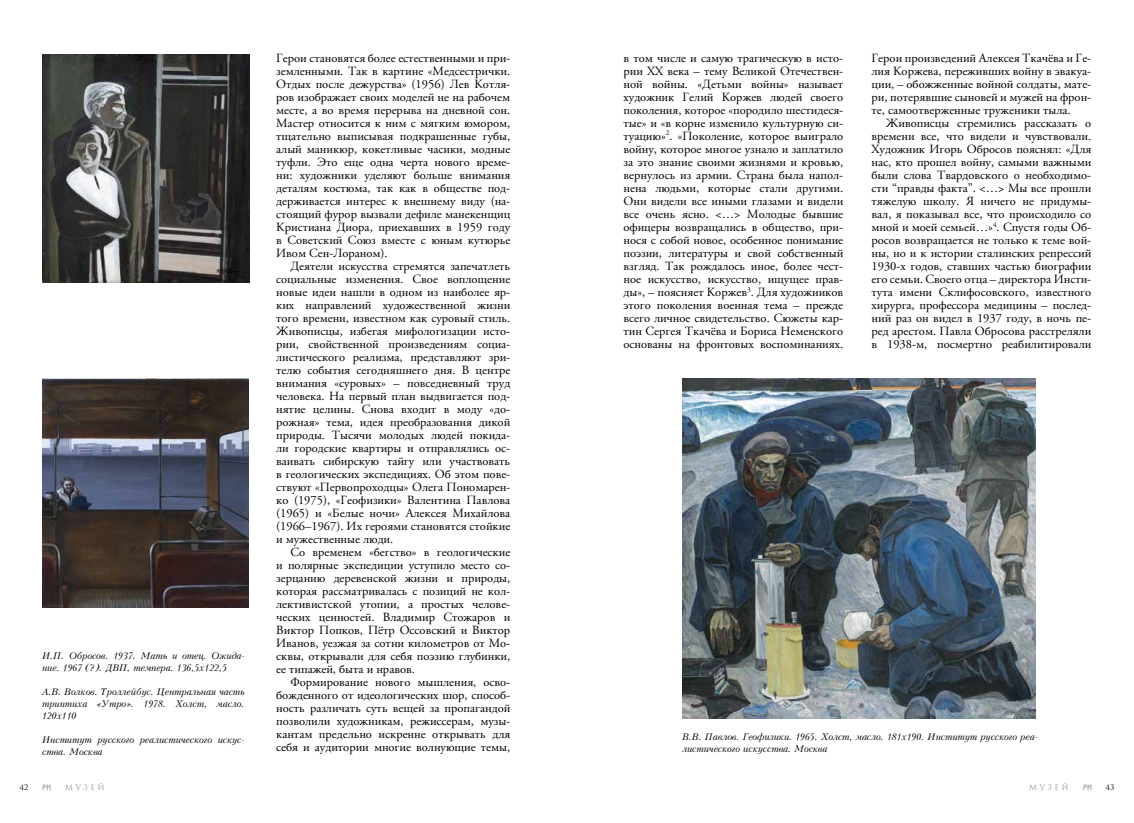
<style>
.page{position:relative;width:1134px;height:823px;background:#fff}
.page>*{position:absolute;margin:0;border:0;box-sizing:border-box;transform-origin:0 0}
.t1{font:12.5px/13px "APC Garamond";color:#000;text-align:justify}
.t2{font:italic 9px/12px "Kudryashev";letter-spacing:-.02em;color:#000}
.t3{font:7.5px "Romul";letter-spacing:.33em;color:#939598}
.t4{font:7.5px "Romul";color:#000}
</style>
<div class="page">
<svg style="left:43px;top:784px;width:8px;height:5px"></svg>
<svg style="left:1083px;top:784px;width:8px;height:5px"></svg>
<img style="left:43px;top:54px;width:206px;height:229px">
<img style="left:682px;top:378px;width:353px;height:340px">
<img style="left:42px;top:378px;width:207px;height:229px">
<p class="t2" style="left:42px;top:649px;width:204px">И.П. Обросов. 1937. Мать и отец. Ожида&shy;ние. 1967 (?). ДВП, темпера. 136,5х122,5</p>
<p class="t2" style="left:42px;top:685px;width:204px;text-align:justify">А.В. Волков. Троллейбус. Центральная часть триптиха «Утро». 1978. Холст, масло.<br>120х110</p>
<p class="t2" style="left:42px;top:733px;width:204px">Институт русского реалистического искус&shy;ства. Москва</p>
<p class="t1" style="left:276px;top:51px;width:236px">Герои становятся более естественными и при&shy;земленными. Так в картине «Медсестрички.<br>Отдых после дежурства» (1956) Лев Котля&shy;ров изображает своих моделей не на рабочем месте, а во время перерыва на дневной сон.<br>Мастер относится к ним с мягким юмором, тщательно выписывая подкрашенные губы, алый маникюр, кокетливые часики, модные туфли. Это еще одна черта нового време&shy;ни: художники уделяют больше внимания деталям костюма, так как в обществе под&shy;держивается интерес к внешнему виду (на&shy;стоящий фурор вызвали дефиле манекенщиц Кристиана Диора, приехавших в 1959 году в Советский Союз вместе с юным кутюрье Ивом Сен-Лораном).</p>
<p class="t1" style="left:276px;top:259px;width:236px;text-indent:14px">Деятели искусства стремятся запечатлеть социальные изменения. Свое воплощение новые идеи нашли в одном из наиболее яр&shy;ких направлений художественной жизни того времени, известном как суровый стиль.<br>Живописцы, избегая мифологизации исто&shy;рии, свойственной произведениям социа&shy;листического реализма, представляют зри&shy;телю события сегодняшнего дня. В центре внимания «суровых» – повседневный труд человека. На первый план выдвигается под&shy;нятие целины. Снова входит в моду «до&shy;рожная» тема, идея преобразования дикой природы. Тысячи молодых людей покида&shy;ли городские квартиры и отправлялись ос&shy;ваивать сибирскую тайгу или участвовать в геологических экспедициях. Об этом пове&shy;ствуют «Первопроходцы» Олега Пономарен&shy;ко (1975), «Геофизики» Валентина Павлова (1965) и «Белые ночи» Алексея Михайлова (1966–1967). Их героями становятся стойкие и мужественные люди.</p>
<p class="t1" style="left:276px;top:545px;width:236px;text-indent:14px">Со временем «бегство» в геологические и полярные экспедиции уступило место со&shy;зерцанию деревенской жизни и природы, которая рассматривалась с позиций не кол&shy;лективистской утопии, а простых челове&shy;ческих ценностей. Владимир Стожаров и Виктор Попков, Пётр Оссовский и Виктор Иванов, уезжая за сотни километров от Мо&shy;сквы, открывали для себя поэзию глубинки, ее типажей, быта и нравов.</p>
<p class="t1" style="left:276px;top:675px;width:236px;text-indent:14px">Формирование нового мышления, осво&shy;божденного от идеологических шор, способ&shy;ность различать суть вещей за пропагандой позволили художникам, режиссерам, музы&shy;кантам предельно искренне открывать для себя и аудитории многие волнующие темы,</p>
<p class="t1" style="left:623px;top:51px;width:221px">в том числе и самую трагическую в исто&shy;рии XX века – тему Великой Отечествен&shy;ной войны. «Детьми войны» называет художник Гелий Коржев людей своего поколения, которое «породило шестидеся&shy;тые» и «в корне изменило культурную си&shy;туацию»<sup>2</sup>. «Поколение, которое выиграло войну, которое многое узнало и заплатило за это знание своими жизнями и кровью, вернулось из армии. Страна была напол&shy;нена людьми, которые стали другими.<br>Они видели все иными глазами и видели все очень ясно. &lt;…&gt; Молодые бывшие офицеры возвращались в общество, при&shy;нося с собой новое, особенное понимание поэзии, литературы и свой собственный взгляд. Так рождалось иное, более чест&shy;ное искусство, искусство, ищущее прав&shy;ды», – поясняет Коржев<sup>3</sup>. Для художников этого поколения военная тема – прежде всего личное свидетельство. Сюжеты кар&shy;тин Сергея Ткачёва и Бориса Неменского основаны на фронтовых воспоминаниях.</p>
<p class="t1" style="left:871px;top:51px;width:221px">Герои произведений Алексея Ткачёва и Ге&shy;лия Коржева, переживших войну в эвакуа&shy;ции, – обожженные войной солдаты, мате&shy;ри, потерявшие сыновей и мужей на фрон&shy;те, самоотверженные труженики тыла.</p>
<p class="t1" style="left:871px;top:116px;width:221px;text-indent:14px">Живописцы стремились рассказать о времени все, что видели и чувствовали.<br>Художник Игорь Обросов пояснял: «Для нас, кто прошел войну, самыми важными были слова Твардовского о необходимо&shy;сти “правды факта”. &lt;…&gt; Мы все прошли тяжелую школу. Я ничего не придумы&shy;вал, я показывал все, что происходило со мной и моей семьей…»<sup>4</sup>. Спустя годы Об&shy;росов возвращается не только к теме вой&shy;ны, но и к истории сталинских репрессий 1930-х годов, ставших частью биографии его семьи. Своего отца – директора Инсти&shy;тута имени Склифосовского, известного хирурга, профессора медицины – послед&shy;ний раз он видел в 1937 году, в ночь пе&shy;ред арестом. Павла Обросова расстреляли в 1938-м, посмертно реабилитировали</p>
<p class="t2" style="left:682px;top:730px;width:357px">В.В. Павлов. Геофизики. 1965. Холст, масло. 181х190. Институт русского реа&shy;листического искусства. Москва</p>
<p class="t4" style="left:19px;top:782px;width:11px">42</p>
<p class="t3" style="left:65px;top:782px;width:41px">музей</p>
<p class="t3" style="left:1029px;top:782px;width:41px">музей</p>
<p class="t4" style="left:1105px;top:782px;width:11px">43</p>
</div>
